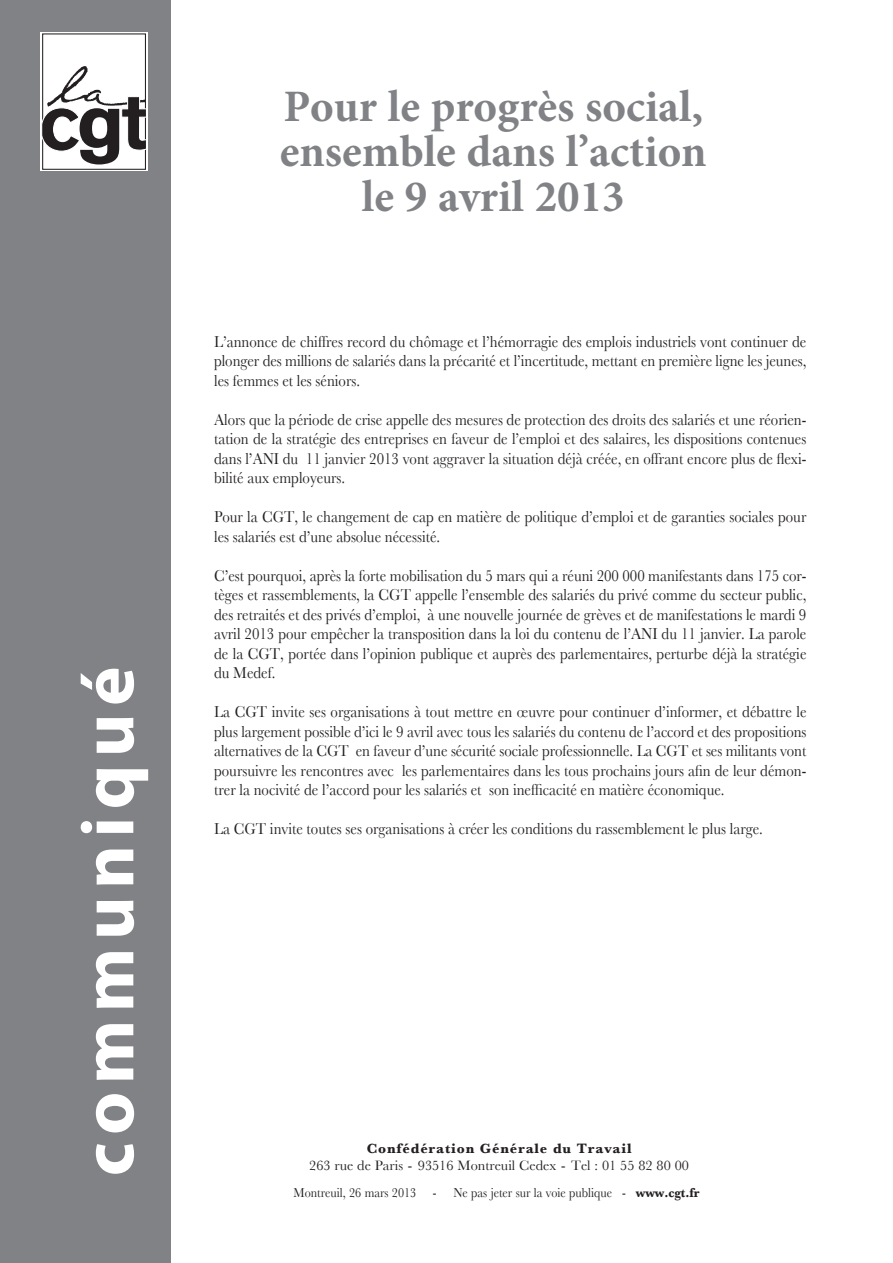
<style>
.page{position:relative;width:893px;height:1263px;background:#fff}
.page>*{position:absolute;margin:0;border:0;box-sizing:border-box;transform-origin:0 0}
.t1{font:700 75px "Myriad Pro";letter-spacing:.1em;color:#fff}
.t2{font:700 45px/45px "Minion Pro";color:#808285;text-align:center}
.texte{font:16.5px/19.5px "Baskerville";color:#231f20;text-align:justify;scale:.9 1}
.t3{font:14.25px "Baskerville";color:#231f20}
.t4{font:700 14.25px "Baskerville";letter-spacing:.06em;color:#231f20}
.t5{font:13.5px "Baskerville";color:#231f20;scale:.9 1}
.s1{font-weight:700}
</style>
<div class="page">
<div style="left:0;top:0;width:170px;height:1263px;background:#808285"></div>
<div style="left:40px;top:32px;width:108px;height:139px;background:#fff"></div>
<svg style="left:41px;top:33px;width:105px;height:137px"></svg>
<p class="t1" style="left:59px;top:1176px;width:511px;rotate:-90deg">communiqué</p>
<p class="t2" style="left:280px;top:84px;width:428px">Pour le progrès social, ensemble dans l’action le 9 avril 2013</p>
<p class="texte" style="left:214px;top:331px;width:660px">L’annonce de chiffres record du chômage et l’hémorragie des emplois industriels vont continuer de plonger des millions de salariés dans la précarité et l’incertitude, mettant en première ligne les jeunes, les femmes et les séniors.</p>
<p class="texte" style="left:214px;top:409px;width:660px">Alors que la période de crise appelle des mesures de protection des droits des salariés et une réorien&shy;tation de la stratégie des entreprises en faveur de l’emploi et des salaires, les dispositions contenues dans l’ANI du 11 janvier 2013 vont aggraver la situation déjà créée, en offrant encore plus de flexi&shy;bilité aux employeurs.</p>
<p class="texte" style="left:214px;top:507px;width:660px">Pour la CGT, le changement de cap en matière de politique d’emploi et de garanties sociales pour les salariés est d’une absolue nécessité.</p>
<p class="texte" style="left:214px;top:565px;width:660px">C’est pourquoi, après la forte mobilisation du 5 mars qui a réuni 200 000 manifestants dans 175 cor&shy;tèges et rassemblements, la CGT appelle l’ensemble des salariés du privé comme du secteur public, des retraités et des privés d’emploi, à une nouvelle journée de grèves et de manifestations le mardi 9 avril 2013 pour empêcher la transposition dans la loi du contenu de l’ANI du 11 janvier. La parole de la CGT, portée dans l’opinion publique et auprès des parlementaires, perturbe déjà la stratégie du Medef.</p>
<p class="texte" style="left:214px;top:702px;width:660px">La CGT invite ses organisations à tout mettre en œuvre pour continuer d’informer, et débattre le plus largement possible d’ici le 9 avril avec tous les salariés du contenu de l’accord et des propositions alternatives de la CGT en faveur d’une sécurité sociale professionnelle. La CGT et ses militants vont poursuivre les rencontres avec les parlementaires dans les tous prochains jours afin de leur démon&shy;trer la nocivité de l’accord pour les salariés et son inefficacité en matière économique.</p>
<p class="texte" style="left:214px;top:819px;width:611px">La CGT invite toutes ses organisations à créer les conditions du rassemblement le plus large.</p>
<p class="t4" style="left:367px;top:1140px;width:266px">Confédération Générale du Travail</p>
<p class="t3" style="left:309px;top:1157px;width:381px">263 rue de Paris - 93516 Montreuil Cedex - Tel : 01 55 82 80 00</p>
<p class="t5" style="left:293px;top:1184px;width:453px">Montreuil, 26 mars 2013 - Ne pas jeter sur la voie publique - <span class="s1">www.cgt.fr</span></p>
</div>
